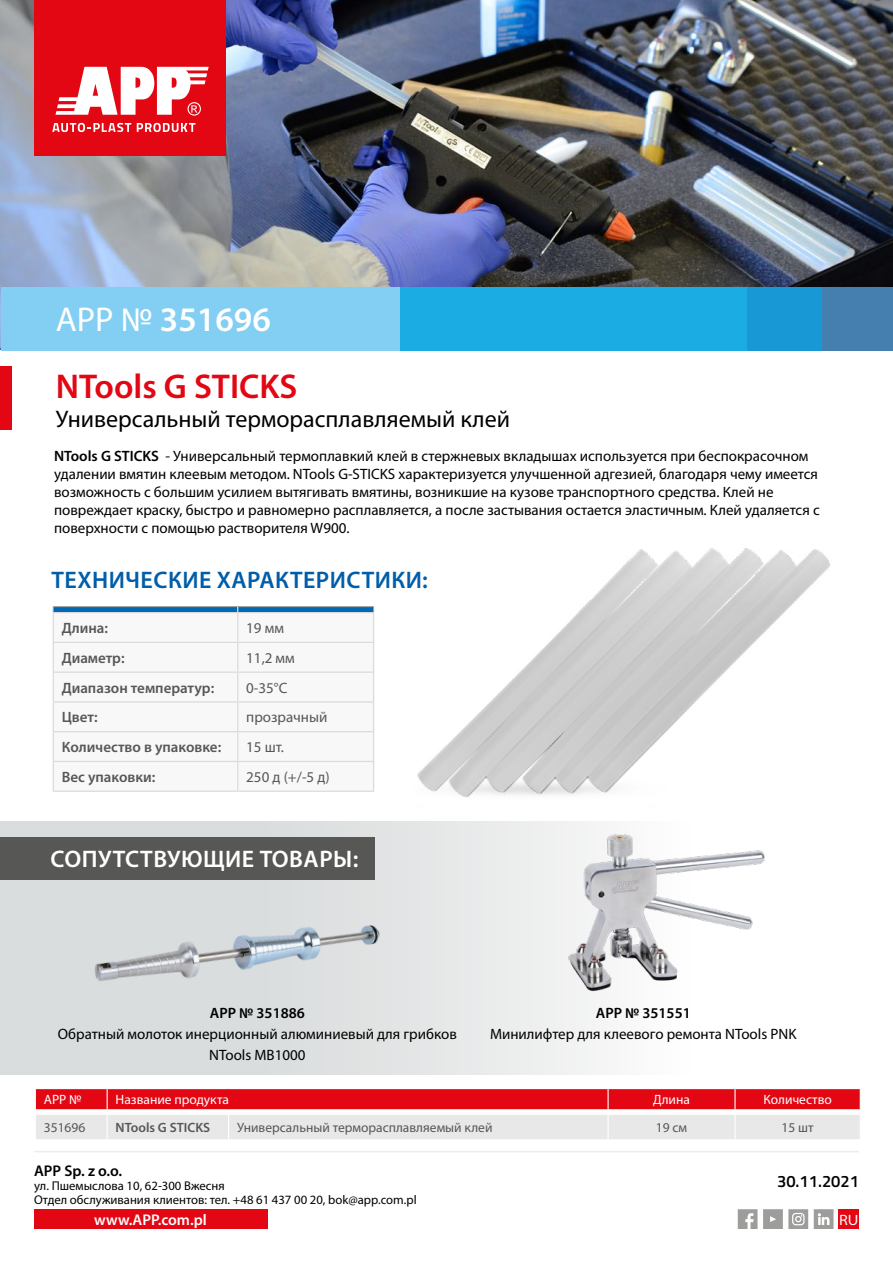
<style>
.page{position:relative;width:893px;height:1263px;background:#fff}
.page>*{position:absolute;margin:0;border:0;box-sizing:border-box;transform-origin:0 0}
.t1{font:600 34.5px "Myriad Pro";color:#e30613}
.t2{font:600 34.5px "Myriad Pro";color:#fff}
.t3{font:24px "Myriad Pro";color:#000}
.t4{font:600 24px "Myriad Pro";letter-spacing:.02em;color:#005da9}
.t5{font:600 24px "Myriad Pro";letter-spacing:.02em;color:#fff}
.t6{font:600 16.5px "Titillium";color:#000}
.t7{font:600 15.45px "Myriad Pro";color:#fff}
.t8{font:600 15.45px "Myriad Pro";color:#000}
.t9{font:15px/18px "Myriad Pro";color:#000}
.t10{font:600 15px "Myriad Pro";color:#575756}
.t11{font:15px "Myriad Pro";color:#575756}
.t12{font:600 15px "Myriad Pro";color:#000}
.t13{font:semi-expanded 15px "Myriad Pro";color:#fff}
.t14{font:13.5px "Myriad Pro";color:#575756}
.t15{font:13.5px "Myriad Pro";color:#fff}
.t16{font:600 13.5px "Myriad Pro";color:#575756}
.t17{font:12.75px/14.1px "Myriad Pro";color:#000}
.s1{font-weight:400}
.s2{font-weight:600}
</style>
<div class="page">
<img style="left:417px;top:548px;width:414px;height:249px">
<img style="left:0;top:0;width:893px;height:350px">
<svg style="left:738px;top:1209px;width:19px;height:20px"></svg>
<svg style="left:763px;top:1209px;width:45px;height:20px"></svg>
<svg style="left:814px;top:1209px;width:19px;height:20px"></svg>
<hr style="left:34px;top:1151px;width:825px;height:1px;background:#ededed">
<div style="left:35px;top:0;width:191px;height:156px;background:#e30613"></div>
<svg style="left:52px;top:123px;width:79px;height:9px"></svg>
<svg style="left:137px;top:123px;width:58px;height:9px"></svg>
<svg style="left:55px;top:67px;width:154px;height:49px"></svg>
<div style="left:728px;top:287px;width:97px;height:64px;background:#1899d6"></div>
<div style="left:399px;top:287px;width:348px;height:64px;background:#1cace4"></div>
<div style="left:1px;top:287px;width:399px;height:64px;background:#83cff4"></div>
<div style="left:823px;top:287px;width:70px;height:64px;background:#447faf"></div>
<svg style="left:35px;top:1088px;width:826px;height:51px;background:#e99298"></svg>
<div style="left:0;top:822px;width:892px;height:252px;background:linear-gradient(to right,#d0d4d5,#fff)"></div>
<div style="left:0;top:837px;width:374px;height:43px;background:#575756"></div>
<img style="left:537px;top:821px;width:240px;height:180px">
<img style="left:74px;top:821px;width:332px;height:200px">
<hr style="left:53px;top:606px;width:185px;height:1px;background:#9d9d9c">
<hr style="left:238px;top:606px;width:136px;height:1px;background:#9d9d9c">
<svg style="left:53px;top:607px;width:321px;height:184px"></svg>
<hr style="left:53px;top:791px;width:185px;height:1px;background:#dadada">
<hr style="left:238px;top:791px;width:136px;height:1px;background:#dadada">
<div style="left:0;top:366px;width:11px;height:63px;background:#e30613"></div>
<div style="left:34px;top:1209px;width:233px;height:20px;background:#e30613"></div>
<div style="left:838px;top:1209px;width:21px;height:20px;background:#e30613"></div>
<h1 class="t2" style="left:56px;top:297px;width:217px"><span class="s1">APP №</span> 351696</h1>
<h1 class="t1" style="left:56px;top:364px;width:243px">NTools G STICKS</h1>
<h2 class="t3" style="left:56px;top:404px;width:456px">Универсальный терморасплавляемый клей</h2>
<p class="t9" style="left:54px;top:447px;width:767px"><span class="s2">NTools G STICKS</span> - Универсальный термоплавкий клей в стержневых вкладышах используется при беспокрасочном удалении вмятин клеевым методом. NTools G-STICKS характеризуется улучшенной адгезией, благодаря чему имеется возможность с большим усилием вытягивать вмятины, возникшие на кузове транспортного средства. Клей не повреждает краску, быстро и равномерно расплавляется, а после застывания остается эластичным. Клей удаляется с поверхности с помощью растворителя W900.</p>
<h2 class="t4" style="left:51px;top:565px;width:378px">ТЕХНИЧЕСКИЕ ХАРАКТЕРИСТИКИ:</h2>
<p class="t10" style="left:62px;top:618px;width:48px">Длина:</p>
<p class="t11" style="left:246px;top:619px;width:39px">19 мм</p>
<p class="t10" style="left:62px;top:648px;width:64px">Диаметр:</p>
<p class="t11" style="left:246px;top:649px;width:50px">11,2 мм</p>
<p class="t10" style="left:62px;top:678px;width:154px">Диапазон температур:</p>
<p class="t11" style="left:246px;top:678px;width:43px">0-35°C</p>
<p class="t10" style="left:62px;top:708px;width:37px">Цвет:</p>
<p class="t11" style="left:246px;top:708px;width:83px">прозрачный</p>
<p class="t10" style="left:62px;top:738px;width:161px">Количество в упаковке:</p>
<p class="t11" style="left:246px;top:738px;width:39px">15 шт.</p>
<p class="t10" style="left:62px;top:767px;width:95px">Вес упаковки:</p>
<p class="t11" style="left:246px;top:768px;width:85px">250 д (+/-5 д)</p>
<h2 class="t5" style="left:50px;top:844px;width:310px">СОПУТСТВУЮЩИЕ ТОВАРЫ:</h2>
<p class="t12" style="left:210px;top:1004px;width:96px">APP № 351886</p>
<p class="t9" style="left:58px;top:1023px;width:400px;line-height:20.9px;text-align:center">Обратный молоток инерционный алюминиевый для грибков<br>NTools MB1000</p>
<p class="t12" style="left:596px;top:1004px;width:96px">APP № 351551</p>
<p class="t9" style="left:490px;top:1025px;width:308px">Минилифтер для клеевого ремонта NTools PNK</p>
<p class="t15" style="left:44px;top:1091px;width:39px">APP №</p>
<p class="t15" style="left:116px;top:1091px;width:115px">Название продукта</p>
<p class="t15" style="left:653px;top:1091px;width:38px">Длина</p>
<p class="t15" style="left:763px;top:1091px;width:70px">Количество</p>
<p class="t14" style="left:44px;top:1119px;width:43px">351696</p>
<p class="t16" style="left:116px;top:1119px;width:96px">NTools G STICKS</p>
<p class="t14" style="left:237px;top:1119px;width:257px">Универсальный терморасплавляемый клей</p>
<p class="t14" style="left:656px;top:1119px;width:33px">19 см</p>
<p class="t14" style="left:781px;top:1119px;width:34px">15 шт</p>
<p class="t8" style="left:34px;top:1161px;width:90px">APP Sp. z o.o.</p>
<p class="t17" style="left:34px;top:1179px;width:384px">ул. Пшемыслова 10, 62-300 Вжесня<br>Отдел обслуживания клиентов: тел. +48 61 437 00 20, bok@app.com.pl</p>
<p class="t6" style="left:777px;top:1169px;width:83px">30.11.2021</p>
<p class="t7" style="left:94px;top:1210px;width:114px">www.APP.com.pl</p>
<p class="t13" style="left:839px;top:1210px;width:21px">RU</p>
</div>
